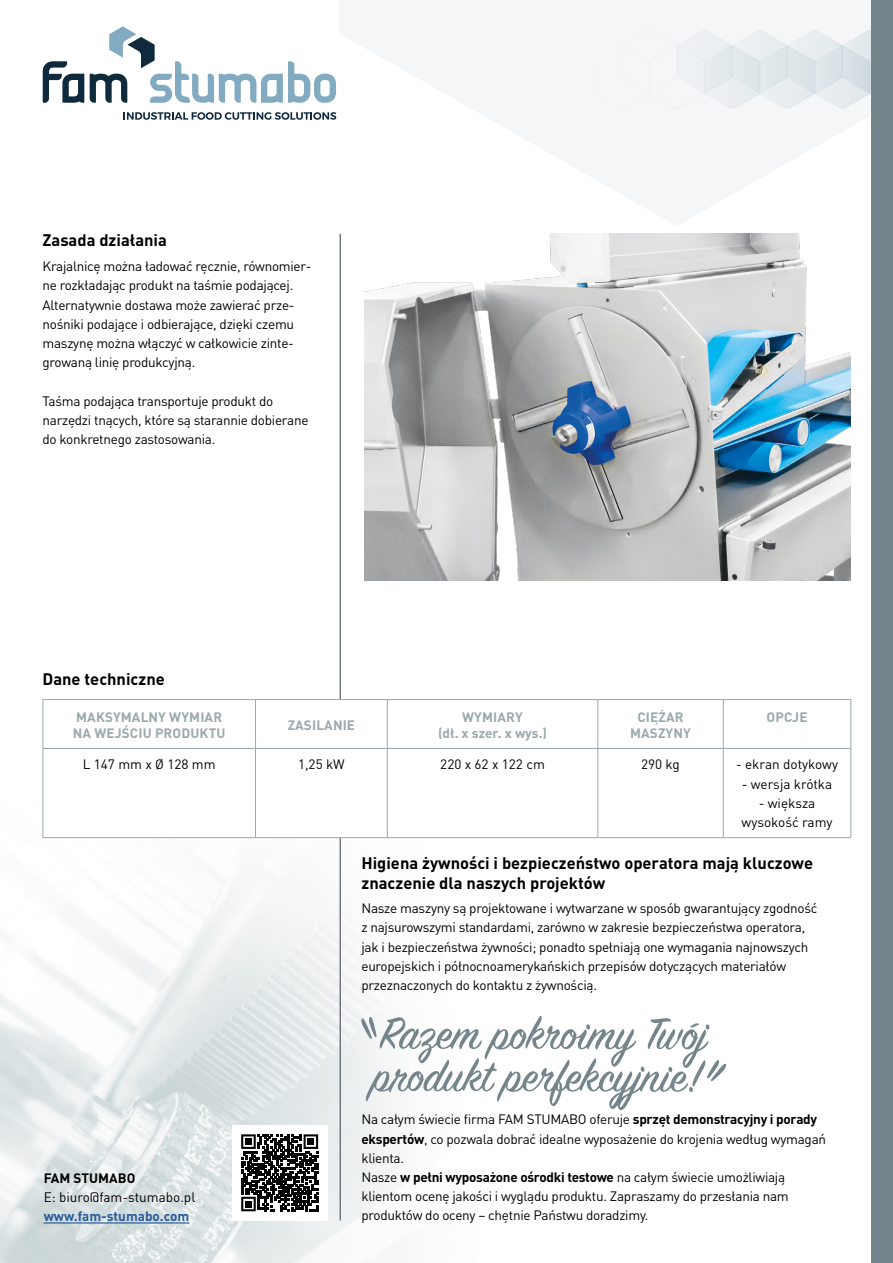
<style>
.page{position:relative;width:893px;height:1263px;background:#fff}
.page>*{position:absolute;margin:0;border:0;box-sizing:border-box;transform-origin:0 0}
.Titel{font:700 16.5px/19.2px "DIN Pro";color:#000}
.Txt{font:13.5px/19.2px "DIN Pro";letter-spacing:-.02em;color:#000}
.t1{font:700 13.5px/16.5px "DIN Pro";letter-spacing:.01em;color:#99a9ad;text-align:center}
.Tabel{font:13.5px/19.2px "DIN Pro";color:#000;text-align:center}
.t2{font:13.5px "DIN";color:#000}
.t3{font:700 13.5px "DIN";color:#275b9b}
.t4{font:700 13.5px "DIN";color:#000}
.s1{font-weight:700}
</style>
<div class="page">
<img style="left:0;top:69px;width:872px;height:1194px">
<svg style="left:339px;top:0;width:533px;height:226px;fill:#f4f6f7"></svg>
<div style="left:872px;top:0;width:21px;height:1263px;background:#74868b"></div>
<hr style="left:340px;top:234px;width:1px;height:986px;background:#343e47">
<svg style="left:43px;top:61px;width:41px;height:42px"></svg>
<svg style="left:90px;top:26px;width:246px;height:77px"></svg>
<svg style="left:124px;top:112px;width:212px;height:8px"></svg>
<div style="left:232px;top:1125px;width:95px;height:95px;background:#fff"></div>
<hr style="left:44px;top:1222px;width:145px;height:1px;background:#275b9b">
<svg style="left:361px;top:1015px;width:365px;height:95px"></svg>
<svg style="left:241px;top:1134px;width:77px;height:77px"></svg>
<div style="left:245px;top:1138px;width:7px;height:7px;background:#000"></div>
<div style="left:308px;top:1138px;width:6px;height:7px;background:#000"></div>
<div style="left:245px;top:1201px;width:7px;height:6px;background:#000"></div>
<img style="left:365px;top:234px;width:485px;height:346px">
<svg style="left:44px;top:700px;width:806px;height:137px"></svg>
<hr style="left:43px;top:699px;width:212px;height:1px;background:#99a9ad">
<hr style="left:43px;top:700px;width:1px;height:48px;background:#99a9ad">
<hr style="left:255px;top:699px;width:132px;height:1px;background:#99a9ad">
<hr style="left:255px;top:700px;width:1px;height:48px;background:#99a9ad">
<hr style="left:387px;top:699px;width:211px;height:1px;background:#99a9ad">
<hr style="left:387px;top:700px;width:1px;height:48px;background:#99a9ad">
<hr style="left:598px;top:699px;width:125px;height:1px;background:#99a9ad">
<hr style="left:597px;top:700px;width:1px;height:48px;background:#99a9ad">
<hr style="left:723px;top:699px;width:128px;height:1px;background:#99a9ad">
<hr style="left:723px;top:700px;width:1px;height:48px;background:#99a9ad">
<hr style="left:850px;top:700px;width:1px;height:48px;background:#99a9ad">
<hr style="left:43px;top:748px;width:212px;height:1px;background:#99a9ad">
<hr style="left:43px;top:749px;width:1px;height:88px;background:#99a9ad">
<hr style="left:255px;top:748px;width:132px;height:1px;background:#99a9ad">
<hr style="left:255px;top:749px;width:1px;height:88px;background:#99a9ad">
<hr style="left:387px;top:748px;width:211px;height:1px;background:#99a9ad">
<hr style="left:387px;top:749px;width:1px;height:88px;background:#99a9ad">
<hr style="left:598px;top:748px;width:125px;height:1px;background:#99a9ad">
<hr style="left:597px;top:749px;width:1px;height:88px;background:#99a9ad">
<hr style="left:723px;top:748px;width:128px;height:1px;background:#99a9ad">
<hr style="left:723px;top:749px;width:1px;height:88px;background:#99a9ad">
<hr style="left:850px;top:749px;width:1px;height:88px;background:#99a9ad">
<hr style="left:43px;top:837px;width:212px;height:1px;background:#99a9ad">
<hr style="left:255px;top:837px;width:132px;height:1px;background:#99a9ad">
<hr style="left:387px;top:837px;width:211px;height:1px;background:#99a9ad">
<hr style="left:598px;top:837px;width:125px;height:1px;background:#99a9ad">
<hr style="left:723px;top:837px;width:128px;height:1px;background:#99a9ad">
<p class="Titel" style="left:43px;top:230px;width:126px">Zasada działania</p>
<p class="Txt" style="left:43px;top:256px;width:271px">Krajalnicę można ładować ręcznie, równomier&shy;ne rozkładając produkt na taśmie podającej.<br>Alternatywnie dostawa może zawierać prze&shy;nośniki podające i odbierające, dzięki czemu maszynę można włączyć w całkowicie zinte&shy;growaną linię produkcyjną.</p>
<p class="Txt" style="left:43px;top:391px;width:268px">Taśma podająca transportuje produkt do narzędzi tnących, które są starannie dobierane do konkretnego zastosowania.</p>
<p class="Titel" style="left:43px;top:669px;width:124px">Dane techniczne</p>
<p class="t1" style="left:73px;top:708px;width:154px;text-align:left">MAKSYMALNY WYMIAR<br>NA WEJŚCIU PRODUKTU</p>
<p class="t1" style="left:288px;top:716px;width:69px">ZASILANIE</p>
<p class="t1" style="left:438px;top:708px;width:111px">WYMIARY<br>(dł. x szer. x wys.)</p>
<p class="t1" style="left:630px;top:708px;width:62px">CIĘŻAR<br>MASZYNY</p>
<p class="t1" style="left:767px;top:708px;width:42px">OPCJE</p>
<p class="Tabel" style="left:83px;top:754px;width:134px">L 147 mm x Ø 128 mm</p>
<p class="Tabel" style="left:298px;top:754px;width:48px">1,25 kW</p>
<p class="Tabel" style="left:440px;top:754px;width:106px">220 x 62 x 122 cm</p>
<p class="Tabel" style="left:641px;top:754px;width:40px">290 kg</p>
<p class="Tabel" style="left:736px;top:754px;width:103px">- ekran dotykowy</p>
<p class="Tabel" style="left:742px;top:773px;width:92px">- wersja krótka</p>
<p class="Tabel" style="left:741px;top:793px;width:93px">- większa wysokość ramy</p>
<p class="t4" style="left:44px;top:1169px;width:93px">FAM STUMABO</p>
<p class="t2" style="left:44px;top:1188px;width:153px">E: biuro@fam-stumabo.pl</p>
<p class="t3" style="left:44px;top:1207px;width:147px">www.fam-stumabo.com</p>
<p class="Titel" style="left:361px;top:853px;width:453px">Higiena żywności i bezpieczeństwo operatora mają kluczowe znaczenie dla naszych projektów</p>
<p class="Txt" style="left:361px;top:898px;width:458px">Nasze maszyny są projektowane i wytwarzane w sposób gwarantujący zgodność z najsurowszymi standardami, zarówno w zakresie bezpieczeństwa operatora, jak i bezpieczeństwa żywności; ponadto spełniają one wymagania najnowszych europejskich i północnoamerykańskich przepisów dotyczących materiałów przeznaczonych do kontaktu z żywnością.</p>
<p class="Txt" style="left:361px;top:1109px;width:466px">Na całym świecie firma FAM STUMABO oferuje <span class="s1">sprzęt demonstracyjny i porady ekspertów</span>, co pozwala dobrać idealne wyposażenie do krojenia według wymagań klienta.<br>Nasze <span class="s1">w pełni wyposażone ośrodki testowe</span> na całym świecie umożliwiają klientom ocenę jakości i wyglądu produktu. Zapraszamy do przesłania nam produktów do oceny – chętnie Państwu doradzimy.</p>
</div>
